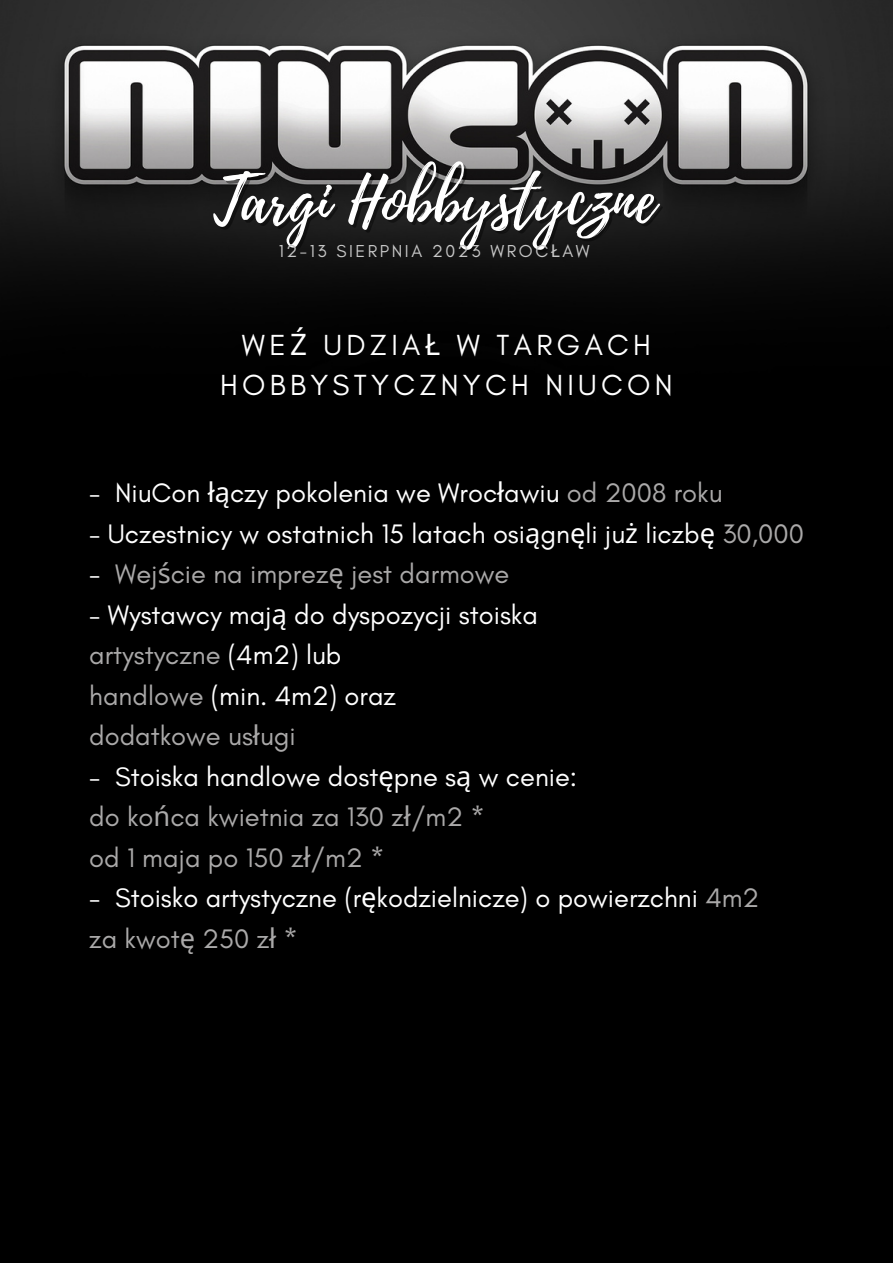
<style>
.page{position:relative;width:893px;height:1264px;background:#fff}
.page>*{position:absolute;margin:0;border:0;box-sizing:border-box;transform-origin:0 0}
.t1{font:63.6px "Playlist Script";color:#fff}
.t2{font:29.55px/40.5px "Glacial Indifference";letter-spacing:.145em;color:#fff;text-align:center}
.t3{font:27.3px/40.5px "Glacial Indifference";color:#fff}
.t4{font:27.3px/40.5px "Glacial Indifference";color:#aaa9a9}
.t5{font:17.55px "Glacial Indifference";letter-spacing:.145em;color:#c7c7c7}
.s1{font-family:"Noto Sans"}
.s2{color:#aaa9a9}
.s3{color:#fff}
.s4{font-family:"Noto Sans";color:#aaa9a9}
.s5{font-family:"Noto Sans";color:#fff}
</style>
<div class="page">
<img style="left:0;top:0;width:892px;height:1262px">
<h1 class="t1" style="left:213px;top:155px;width:443px">Targi Hobbystyczne</h1>
<p class="t5" style="left:279px;top:240px;width:312px">12-13 SIERPNIA 2023 WROC<span class="s1">Ł</span>AW</p>
<p class="t2" style="left:220px;top:324px;width:454px">WE<span class="s1">Ź</span> UDZIA<span class="s1">Ł</span> W TARGACH<br>HOBBYSTYCZNYCH NIUCON</p>
<p class="t3" style="left:89px;top:472px;width:634px">- NiuCon <span class="s1">łą</span>czy pokolenia we Wroc<span class="s1">ł</span>awiu <span class="s2">od 2008 roku</span></p>
<p class="t3" style="left:89px;top:513px;width:716px">- Uczestnicy w ostatnich 15 latach osi<span class="s1">ą</span>gn<span class="s1">ę</span>li ju<span class="s1">ż</span> liczb<span class="s1">ę</span> <span class="s2">30,000</span></p>
<p class="t4" style="left:89px;top:553px;width:421px"><span class="s3">-</span> Wej<span class="s1">ś</span>cie na imprez<span class="s1">ę</span> jest darmowe</p>
<p class="t3" style="left:89px;top:594px;width:450px">- Wystawcy maj<span class="s1">ą</span> do dyspozycji stoiska <span class="s2">artystyczne</span> (4m2) lub<br><span class="s2">handlowe</span> (min. 4m2) oraz<br><span class="s2">dodatkowe us</span><span class="s4">ł</span><span class="s2">ugi</span></p>
<p class="t4" style="left:89px;top:756px;width:489px"><span class="s3">- Stoiska handlowe dost</span><span class="s5">ę</span><span class="s3">pne s</span><span class="s5">ą</span> <span class="s3">w cenie: </span>do ko<span class="s1">ń</span>ca kwietnia za 130 z<span class="s1">ł</span>/m2 *<br>od 1 maja po 150 z<span class="s1">ł</span>/m2 *</p>
<p class="t3" style="left:89px;top:877px;width:671px">- Stoisko artystyczne (r<span class="s1">ę</span>kodzielnicze) o powierzchni <span class="s2">4m2 za kwot</span><span class="s4">ę</span> <span class="s2">250 z</span><span class="s4">ł</span> <span class="s2">*</span></p>
</div>
